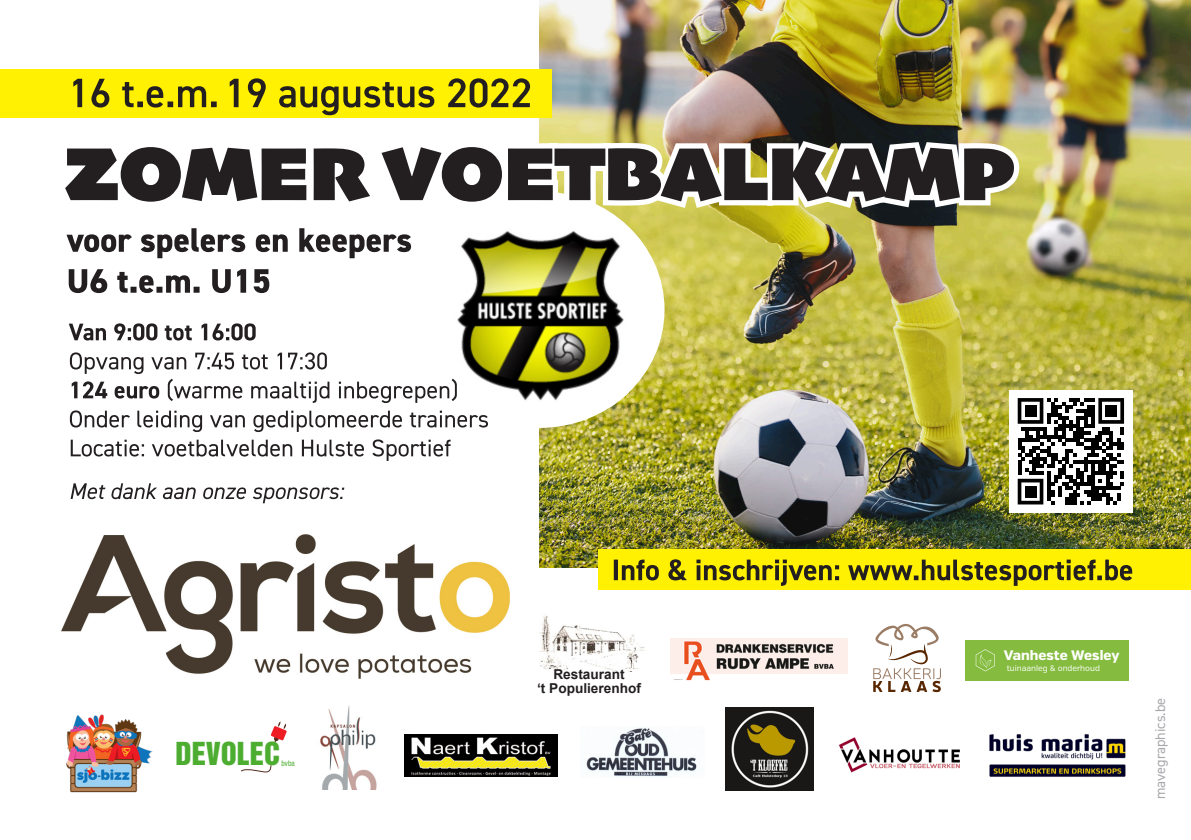
<style>
.page{position:relative;width:1191px;height:840px;background:#fff}
.page>*{position:absolute;margin:0;border:0;box-sizing:border-box;transform-origin:0 0}
.t1{font:29px "Helvetica Inserat LT Std";color:#4dad31}
.t2{font:14.2px "DIN2014";color:#a8a9ad}
.t3{font:800 13.8px "Verb";color:#fff}
.t4{font:700 13.6px "Arial";color:#231f20}
.t5{font:8.2px "Verb";color:#fff}
.t6{font:condensed 7.8px "Helvetica Neue LT Std";color:#4dad31;scale:.95 1}
</style>
<div class="page">
<img style="left:539px;top:0;width:652px;height:567px">
<div style="left:415px;top:191px;width:249px;height:236px;background:#fff;border-radius:50%"></div>
<img style="left:457px;top:231px;width:172px;height:176px">
<img style="left:61px;top:534px;width:449px;height:145px">
<svg style="left:271px;top:721px;width:16px;height:21px"></svg>
<svg style="left:241px;top:765px;width:31px;height:8px"></svg>
<div style="left:965px;top:639px;width:163px;height:41px;background:#85bc40"></div>
<svg style="left:975px;top:649px;width:20px;height:22px"></svg>
<img style="left:726px;top:707px;width:87px;height:83px">
<img style="left:586px;top:728px;width:115px;height:48px">
<img style="left:405px;top:734px;width:153px;height:41px">
<img style="left:838px;top:737px;width:122px;height:35px">
<div style="left:598px;top:549px;width:593px;height:40px;background:#fff101"></div>
<svg style="left:614px;top:559px;width:518px;height:26px"></svg>
<svg style="left:69px;top:269px;width:200px;height:24px"></svg>
<svg style="left:66px;top:228px;width:345px;height:30px"></svg>
<img style="left:671px;top:638px;width:176px;height:43px">
<div style="left:714px;top:674px;width:133px;height:8px;background:#fff"></div>
<img style="left:989px;top:734px;width:136px;height:42px">
<svg style="left:71px;top:483px;width:273px;height:20px"></svg>
<svg style="left:71px;top:439px;width:379px;height:21px"></svg>
<svg style="left:70px;top:410px;width:418px;height:22px"></svg>
<svg style="left:70px;top:352px;width:387px;height:51px"></svg>
<svg style="left:69px;top:323px;width:187px;height:17px"></svg>
<svg style="left:144px;top:134px;width:883px;height:80px"></svg>
<svg style="left:65px;top:147px;width:949px;height:54px;fill:#231f20"></svg>
<div style="left:1008px;top:389px;width:124px;height:123px;background:#fff"></div>
<svg style="left:1017px;top:398px;width:107px;height:106px"></svg>
<div style="left:1025px;top:405px;width:11px;height:11px;background:#000"></div>
<div style="left:1105px;top:405px;width:11px;height:11px;background:#000"></div>
<div style="left:1025px;top:486px;width:11px;height:11px;background:#000"></div>
<div style="left:0;top:69px;width:552px;height:48px;background:#fff101"></div>
<svg style="left:73px;top:78px;width:457px;height:37px"></svg>
<img style="left:320px;top:706px;width:57px;height:83px">
<svg style="left:873px;top:624px;width:68px;height:67px"></svg>
<img style="left:66px;top:714px;width:87px;height:79px">
<img style="left:539px;top:616px;width:105px;height:55px">
<p class="t1" style="left:176px;top:736px;width:106px">DEVOLEC</p>
<p class="t6" style="left:281px;top:757px;width:15px">bvba</p>
<p class="t4" style="left:553px;top:664px;width:73px">Restaurant</p>
<p class="t4" style="left:537px;top:678px;width:105px">‘t Populierenhof</p>
<p class="t3" style="left:1003px;top:646px;width:117px">Vanheste Wesley</p>
<p class="t5" style="left:1006px;top:663px;width:95px">tuinaanleg &amp; onderhoud</p>
<p class="t2" style="left:1151px;top:798px;width:103px;rotate:-90deg">mavegraphics.be</p>
</div>
